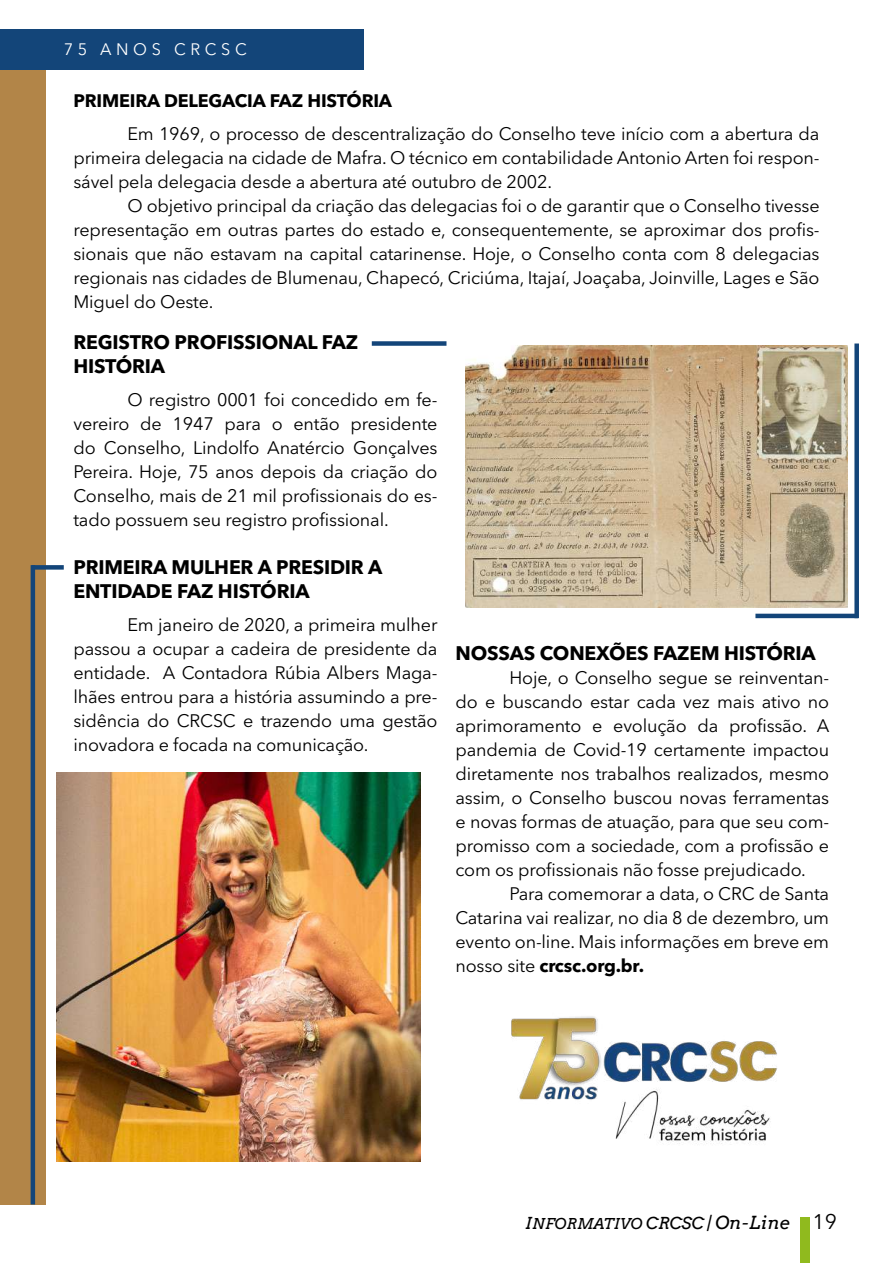
<style>
.page{position:relative;width:893px;height:1263px;background:#fff}
.page>*{position:absolute;margin:0;border:0;box-sizing:border-box;transform-origin:0 0}
.t1{font:700 19.5px/24px "Avenir Next LT Pro";letter-spacing:-.01em;color:#000}
.t2{font:18px/24px "Avenir Next LT Pro";letter-spacing:-.01em;color:#000;text-align:justify}
.t3{font:700 18px "Avenir Next LT Pro";letter-spacing:-.01em;color:#000}
.t4{font:16.5px "Avenir Next LT Pro";letter-spacing:.28em;color:#fff}
.t5{font:italic 15px "Arvo";color:#000}
.s1{font-weight:700}
.s2{font-size:16.5px}
.s3{font-size:18px}
.s4{font-family:"Avenir Next LT Pro";font-style:normal;font-size:21px}
</style>
<div class="page">
<div style="left:800px;top:1217px;width:10px;height:46px;background:#90ba1e"></div>
<div style="left:0;top:58px;width:45px;height:1146px;background:#b28548"></div>
<img style="left:56px;top:773px;width:364px;height:389px">
<div style="left:372px;top:341px;width:74px;height:5px;background:#134579"></div>
<hr style="left:755px;top:614px;width:103px;height:4px;background:#134579">
<div style="left:32px;top:565px;width:32px;height:5px;background:#134579"></div>
<hr style="left:31px;top:565px;width:4px;height:639px;background:#134579">
<div style="left:854px;top:343px;width:5px;height:275px;background:#134579"></div>
<div style="left:0;top:29px;width:364px;height:41px;background:#134579"></div>
<img style="left:465px;top:346px;width:382px;height:261px">
<img style="left:511px;top:1016px;width:266px;height:128px">
<p class="t4" style="left:64px;top:39px;width:185px">75 ANOS CRCSC</p>
<p class="t3" style="left:73px;top:90px;width:320px">PRIMEIRA DELEGACIA FAZ HISTÓRIA</p>
<p class="t2" style="left:73px;top:122px;width:748px;text-indent:54px">Em 1969, o processo de descentralização do Conselho teve início com a abertura da primeira delegacia na cidade de Mafra. O técnico em contabilidade Antonio Arten foi respon&shy;sável pela delegacia desde a abertura até outubro de 2002.</p>
<p class="t2" style="left:73px;top:194px;width:748px;text-indent:54px">O objetivo principal da criação das delegacias foi o de garantir que o Conselho tivesse representação em outras partes do estado e, consequentemente, se aproximar dos profis&shy;sionais que não estavam na capital catarinense. Hoje, o Conselho conta com 8 delegacias regionais nas cidades de Blumenau, Chapecó, Criciúma, Itajaí, Joaçaba, Joinville, Lages e São Miguel do Oeste.</p>
<p class="t1" style="left:73px;top:330px;width:286px">REGISTRO PROFISSIONAL FAZ<br>HISTÓRIA</p>
<p class="t2" style="left:73px;top:387px;width:366px;text-indent:54px">O registro 0001 foi concedido em fe&shy;vereiro de 1947 para o então presidente do Conselho, Lindolfo Anatércio Gonçalves Pereira. Hoje, 75 anos depois da criação do Conselho, mais de 21 mil profissionais do es&shy;tado possuem seu registro profissional.</p>
<p class="t1" style="left:73px;top:555px;width:310px">PRIMEIRA MULHER A PRESIDIR A<br>ENTIDADE FAZ HISTÓRIA</p>
<p class="t2" style="left:73px;top:612px;width:366px;text-indent:54px">Em janeiro de 2020, a primeira mulher passou a ocupar a cadeira de presidente da entidade. A Contadora Rúbia Albers Maga&shy;lhães entrou para a história assumindo a pre&shy;sidência do CRCSC e trazendo uma gestão inovadora e focada na comunicação.</p>
<p class="t1" style="left:455px;top:641px;width:362px">NOSSAS CONEXÕES FAZEM HISTÓRIA</p>
<p class="t2" style="left:455px;top:666px;width:375px;text-indent:54px">Hoje, o Conselho segue se reinventan&shy;do e buscando estar cada vez mais ativo no aprimoramento e evolução da profissão. A pandemia de Covid-19 certamente impactou diretamente nos trabalhos realizados, mesmo assim, o Conselho buscou novas ferramentas e novas formas de atuação, para que seu com&shy;promisso com a sociedade, com a profissão e com os profissionais não fosse prejudicado.</p>
<p class="t2" style="left:455px;top:882px;width:375px;text-indent:54px">Para comemorar a data, o CRC de Santa Catarina vai realizar, no dia 8 de dezembro, um evento on-line. Mais informações em breve em nosso site <span class="s1">crcsc.org.br.</span></p>
<p class="t5" style="left:525px;top:1214px;width:313px"><span class="s2">I</span>NFORMATIVO <span class="s2">CRCSC |</span> <span class="s3">On-Line</span> <span class="s4">19</span></p>
</div>
